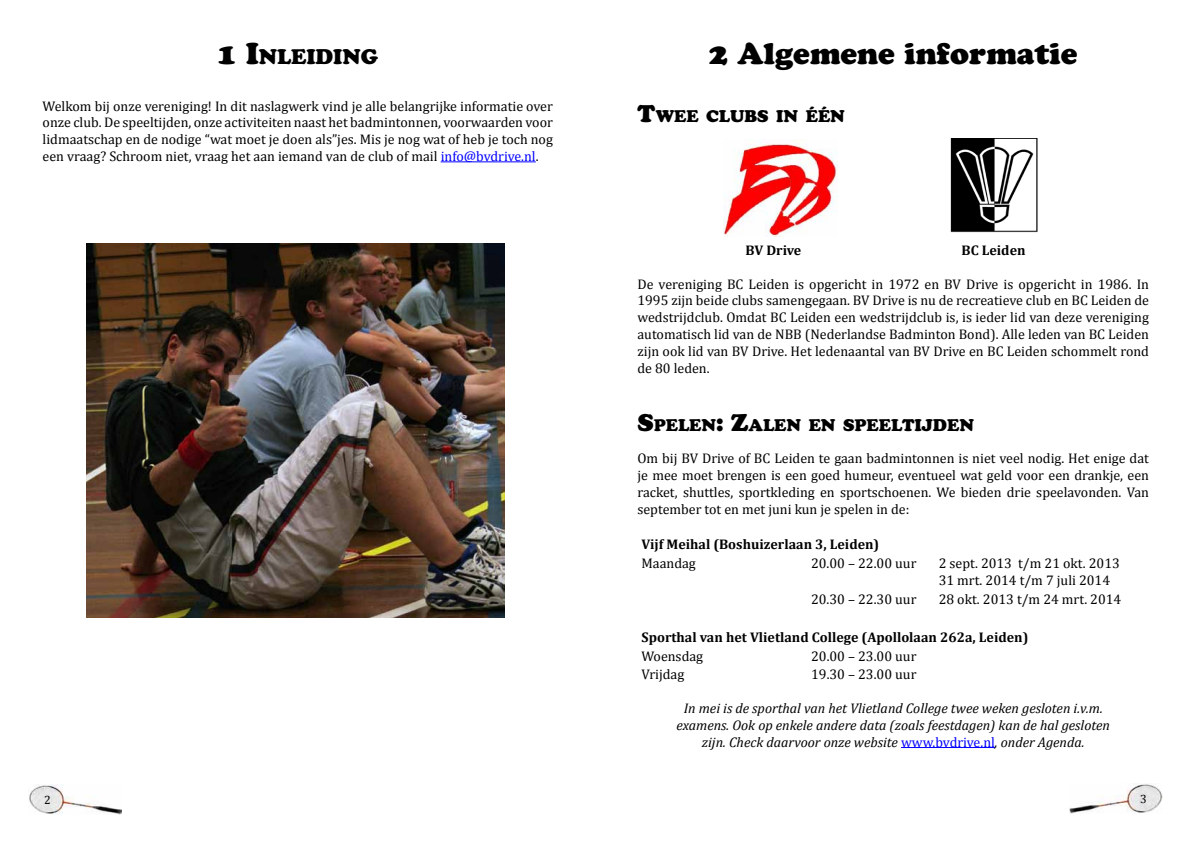
<style>
.page{position:relative;width:1191px;height:842px;background:#fff}
.page>*{position:absolute;margin:0;border:0;box-sizing:border-box;transform-origin:0 0}
.t1{font:30px "Cooper Black Std";color:#000}
.t2{font:21px "Cooper Black Std";color:#000}
.t3{font:16.8px "Cooper Black Std";color:#000}
.t4{font:14px/16.8px "Cambria";color:#000;text-align:justify}
.t5{font:italic 14px/16.8px "Cambria";color:#000;text-align:center}
.t6{font:700 14px "Cambria";color:#000}
.t7{font:12px "Cambria";color:#000}
.s1{font-size:30px}
.s2{color:#00f}
.s3{font-size:24px}
.s4{font-style:normal;color:#00f}
</style>
<div class="page">
<img style="left:29px;top:784px;width:92px;height:30px">
<img style="left:1069px;top:784px;width:93px;height:30px">
<hr style="left:441px;top:161px;width:95px;height:1px;background:#00f">
<hr style="left:901px;top:747px;width:94px;height:1px;background:#00f">
<img style="left:86px;top:244px;width:419px;height:373px">
<img style="left:950px;top:139px;width:87px;height:94px">
<img style="left:723px;top:139px;width:114px;height:97px">
<h2 class="t2" style="left:217px;top:44px;width:162px"><span class="s1">1 I</span>NLEIDING</h2>
<p class="t4" style="left:43px;top:97px;width:512px">Welkom bij onze vereniging! In dit naslagwerk vind je alle belangrijke informatie over onze club. De speeltijden, onze activiteiten naast het badmintonnen, voorwaarden voor lidmaatschap en de nodige “wat moet je doen als”jes. Mis je nog wat of heb je toch nog een vraag? Schroom niet, vraag het aan iemand van de club of mail <span class="s2">info@bvdrive.nl</span>.</p>
<h1 class="t1" style="left:709px;top:35px;width:370px">2 Algemene informatie</h1>
<p class="t3" style="left:637px;top:106px;width:209px"><span class="s3">T</span>WEE CLUBS IN ÉÉN</p>
<p class="t6" style="left:745px;top:242px;width:57px">BV Drive</p>
<p class="t6" style="left:961px;top:242px;width:66px">BC Leiden</p>
<p class="t4" style="left:637px;top:275px;width:513px">De vereniging BC Leiden is opgericht in 1972 en BV Drive is opgericht in 1986. In 1995 zijn beide clubs samengegaan. BV Drive is nu de recreatieve club en BC Leiden de wedstrijdclub. Omdat BC Leiden een wedstrijdclub is, is ieder lid van deze vereniging automatisch lid van de NBB (Nederlandse Badminton Bond). Alle leden van BC Leiden zijn ook lid van BV Drive. Het ledenaantal van BV Drive en BC Leiden schommelt rond de 80 leden.</p>
<p class="t3" style="left:637px;top:415px;width:338px"><span class="s3">S</span>PELEN<span class="s3">: Z</span>ALEN EN SPEELTIJDEN</p>
<p class="t4" style="left:637px;top:450px;width:513px">Om bij BV Drive of BC Leiden te gaan badmintonnen is niet veel nodig. Het enige dat je mee moet brengen is een goed humeur, eventueel wat geld voor een drankje, een racket, shuttles, sportkleding en sportschoenen. We bieden drie speelavonden. Van september tot en met juni kun je spelen in de:</p>
<p class="t6" style="left:641px;top:536px;width:239px">Vijf Meihal (Boshuizerlaan 3, Leiden)</p>
<p class="t4" style="left:641px;top:555px;width:56px">Maandag</p>
<p class="t4" style="left:811px;top:555px;width:107px">20.00 – 22.00 uur</p>
<p class="t4" style="left:938px;top:555px;width:183px">2 sept. 2013 t/m 21 okt. 2013<br>31 mrt. 2014 t/m 7 juli 2014</p>
<p class="t4" style="left:811px;top:591px;width:107px">20.30 – 22.30 uur</p>
<p class="t4" style="left:938px;top:591px;width:184px">28 okt. 2013 t/m 24 mrt. 2014</p>
<p class="t6" style="left:641px;top:628px;width:388px">Sporthal van het Vlietland College (Apollolaan 262a, Leiden)</p>
<p class="t4" style="left:641px;top:647px;width:63px">Woensdag</p>
<p class="t4" style="left:811px;top:647px;width:107px">20.00 – 23.00 uur</p>
<p class="t4" style="left:641px;top:666px;width:44px">Vrijdag</p>
<p class="t4" style="left:811px;top:666px;width:107px">19.30 – 23.00 uur</p>
<p class="t5" style="left:676px;top:699px;width:435px">In mei is de sporthal van het Vlietland College twee weken gesloten i.v.m. examens. Ook op enkele andere data (zoals feestdagen) kan de hal gesloten zijn. Check daarvoor onze website <span class="s4">www.bvdrive.nl</span>, onder Agenda.</p>
<p class="t7" style="left:44px;top:793px;width:8px">2</p>
<p class="t7" style="left:1140px;top:792px;width:8px">3</p>
</div>
